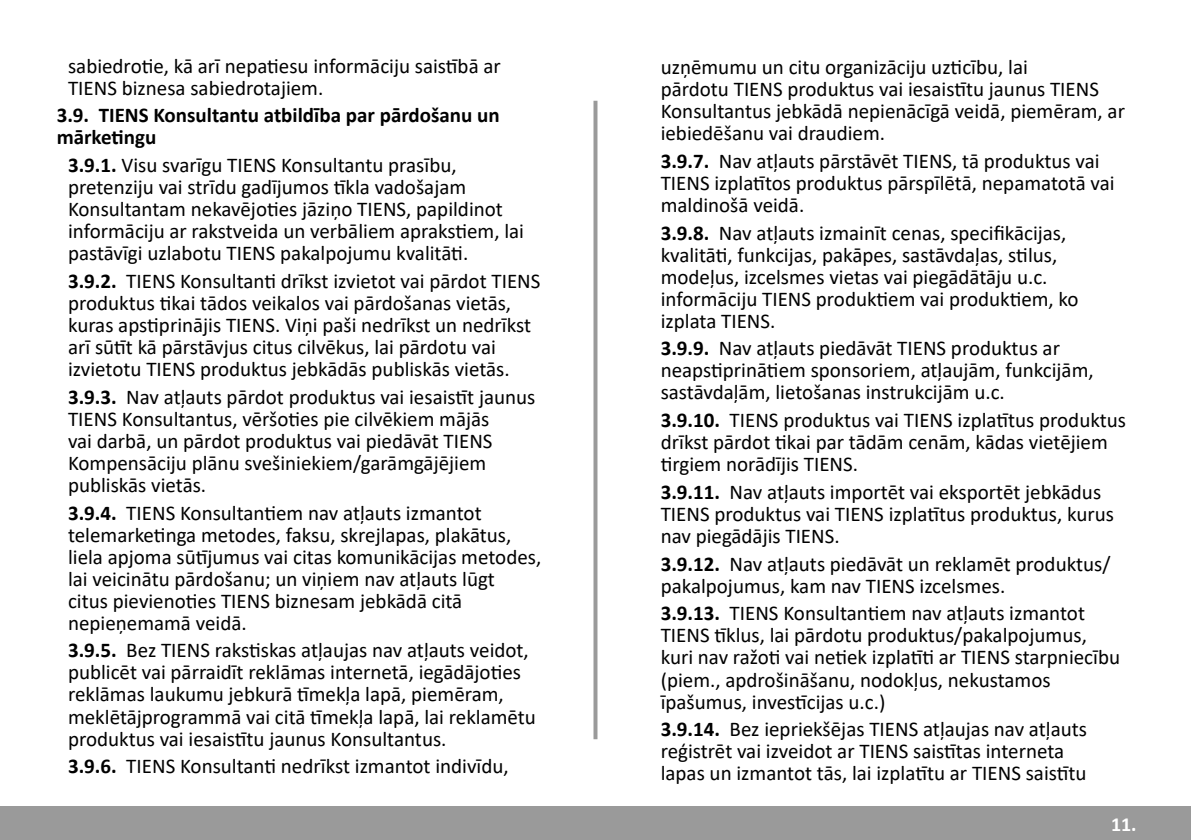
<style>
.page{position:relative;width:1191px;height:840px;background:#fff}
.page>*{position:absolute;margin:0;border:0;box-sizing:border-box;transform-origin:0 0}
.t1{font:21px/22px "Calibri";color:#000}
.t2{font:700 21px/22px "Calibri";color:#000}
.t3{font:700 20px "Calibri";color:#fff}
.s1{font-weight:700}
</style>
<div class="page">
<div style="left:0;top:806px;width:1191px;height:33px;background:#9a9a9a"></div>
<svg style="left:593px;top:101px;width:4px;height:637px;background:#a6a6a6"></svg>
<p class="t1" style="left:68px;top:54px;width:434px">sabiedrotie, kā arī nepatiesu informāciju saistībā ar<br>TIENS biznesa sabiedrotajiem.</p>
<p class="t2" style="left:57px;top:104px;width:444px">3.9. TIENS Konsultantu atbildība par pārdošanu un mārketingu</p>
<p class="t1" style="left:68px;top:153px;width:457px"><span class="s1">3.9.1.</span> Visu svarīgu TIENS Konsultantu prasību, pretenziju vai strīdu gadījumos tīkla vadošajam Konsultantam nekavējoties jāziņo TIENS, papildinot informāciju ar rakstveida un verbāliem aprakstiem, lai pastāvīgi uzlabotu TIENS pakalpojumu kvalitāti.</p>
<p class="t1" style="left:68px;top:269px;width:474px"><span class="s1">3.9.2.</span> TIENS Konsultanti drīkst izvietot vai pārdot TIENS produktus tikai tādos veikalos vai pārdošanas vietās, kuras apstiprinājis TIENS. Viņi paši nedrīkst un nedrīkst arī sūtīt kā pārstāvjus citus cilvēkus, lai pārdotu vai izvietotu TIENS produktus jebkādās publiskās vietās.</p>
<p class="t1" style="left:68px;top:385px;width:469px"><span class="s1">3.9.3.</span> Nav atļauts pārdot produktus vai iesaistīt jaunus TIENS Konsultantus, vēršoties pie cilvēkiem mājās<br>vai darbā, un pārdot produktus vai piedāvāt TIENS Kompensāciju plānu svešiniekiem/garāmgājējiem publiskās vietās.</p>
<p class="t1" style="left:68px;top:500px;width:475px"><span class="s1">3.9.4.</span> TIENS Konsultantiem nav atļauts izmantot telemarketinga metodes, faksu, skrejlapas, plakātus, liela apjoma sūtījumus vai citas komunikācijas metodes, lai veicinātu pārdošanu; un viņiem nav atļauts lūgt<br>citus pievienoties TIENS biznesam jebkādā citā nepieņemamā veidā.</p>
<p class="t1" style="left:68px;top:638px;width:469px"><span class="s1">3.9.5.</span> Bez TIENS rakstiskas atļaujas nav atļauts veidot, publicēt vai pārraidīt reklāmas internetā, iegādājoties reklāmas laukumu jebkurā tīmekļa lapā, piemēram, meklētājprogrammā vai citā tīmekļa lapā, lai reklamētu produktus vai iesaistītu jaunus Konsultantus.</p>
<p class="t1" style="left:68px;top:754px;width:442px"><span class="s1">3.9.6.</span> TIENS Konsultanti nedrīkst izmantot indivīdu,</p>
<p class="t1" style="left:660px;top:55px;width:466px">uzņēmumu un citu organizāciju uzticību, lai<br>pārdotu TIENS produktus vai iesaistītu jaunus TIENS Konsultantus jebkādā nepienācīgā veidā, piemēram, ar iebiedēšanu vai draudiem.</p>
<p class="t1" style="left:660px;top:149px;width:455px"><span class="s1">3.9.7.</span> Nav atļauts pārstāvēt TIENS, tā produktus vai<br>TIENS izplatītos produktus pārspīlētā, nepamatotā vai maldinošā veidā.</p>
<p class="t1" style="left:660px;top:221px;width:419px"><span class="s1">3.9.8.</span> Nav atļauts izmainīt cenas, specifikācijas, kvalitāti, funkcijas, pakāpes, sastāvdaļas, stilus, modeļus, izcelsmes vietas vai piegādātāju u.c. informāciju TIENS produktiem vai produktiem, ko izplata TIENS.</p>
<p class="t1" style="left:660px;top:336px;width:434px"><span class="s1">3.9.9.</span> Nav atļauts piedāvāt TIENS produktus ar neapstiprinātiem sponsoriem, atļaujām, funkcijām, sastāvdaļām, lietošanas instrukcijām u.c.</p>
<p class="t1" style="left:660px;top:408px;width:467px"><span class="s1">3.9.10.</span> TIENS produktus vai TIENS izplatītus produktus drīkst pārdot tikai par tādām cenām, kādas vietējiem tirgiem norādījis TIENS.</p>
<p class="t1" style="left:660px;top:480px;width:455px"><span class="s1">3.9.11.</span> Nav atļauts importēt vai eksportēt jebkādus<br>TIENS produktus vai TIENS izplatītus produktus, kurus nav piegādājis TIENS.</p>
<p class="t1" style="left:660px;top:552px;width:451px"><span class="s1">3.9.12.</span> Nav atļauts piedāvāt un reklamēt produktus/ pakalpojumus, kam nav TIENS izcelsmes.</p>
<p class="t1" style="left:660px;top:601px;width:461px"><span class="s1">3.9.13.</span> TIENS Konsultantiem nav atļauts izmantot TIENS tīklus, lai pārdotu produktus/pakalpojumus, kuri nav ražoti vai netiek izplatīti ar TIENS starpniecību (piem., apdrošināšanu, nodokļus, nekustamos īpašumus, investīcijas u.c.)</p>
<p class="t1" style="left:660px;top:717px;width:428px"><span class="s1">3.9.14.</span> Bez iepriekšējas TIENS atļaujas nav atļauts reģistrēt vai izveidot ar TIENS saistītas interneta lapas un izmantot tās, lai izplatītu ar TIENS saistītu</p>
<p class="t3" style="left:1111px;top:809px;width:27px">11.</p>
</div>
